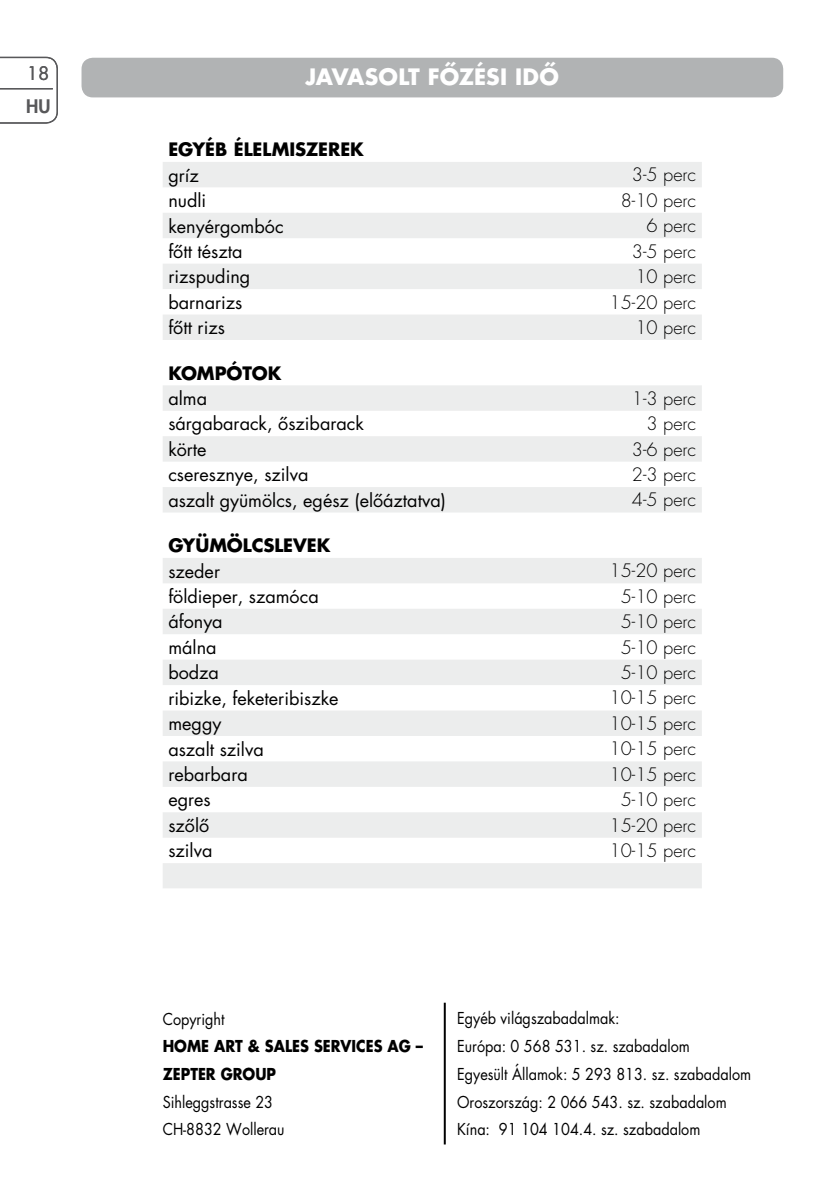
<style>
.page{position:relative;width:840px;height:1191px;background:#fff}
.page>*{position:absolute;margin:0;border:0;box-sizing:border-box;transform-origin:0 0}
.t1{font:22px "Futura H Bold";color:#fff}
.t2{font:18.2px "Futura H Heavy";color:#58585a}
.t3{font:18.2px "Futura H Book";color:#58585a}
.t4{font:18px "Futura H Book";color:#000}
.t5{font:18px "Futura H Light";color:#000}
.t6{font:18px "Futura H Bold";color:#000}
.t7{font:16px/27.6px "Futura H Book";color:#000;scale:.9 1}
.t8{font:16px/27.6px "Futura H Bold";color:#000;scale:.9 1}
</style>
<div class="page">
<svg style="left:0;top:57px;width:58px;height:67px"></svg>
<hr style="left:0;top:88px;width:53px;height:1px;background:#58585a">
<div style="left:81px;top:58px;width:701px;height:39px;background:#b1b3b4;border-radius:11px"></div>
<svg style="left:163px;top:162px;width:538px;height:726px"></svg>
<hr style="left:443px;top:1002px;width:2px;height:142px;background:#000">
<p class="t3" style="left:27px;top:60px;width:24px">18</p>
<p class="t1" style="left:305px;top:62px;width:255px">JAVASOLT FÔZÉSI IDÔ</p>
<p class="t2" style="left:26px;top:94px;width:26px">HU</p>
<p class="t6" style="left:168px;top:137px;width:197px">EGYÉB ÉLELMISZEREK</p>
<p class="t4" style="left:168px;top:163px;width:32px">gríz</p>
<p class="t5" style="left:631px;top:163px;width:66px">3-5 perc</p>
<p class="t4" style="left:168px;top:188px;width:39px">nudli</p>
<p class="t5" style="left:620px;top:189px;width:77px">8-10 perc</p>
<p class="t4" style="left:168px;top:213px;width:117px">kenyérgombóc</p>
<p class="t5" style="left:646px;top:214px;width:51px">6 perc</p>
<p class="t4" style="left:168px;top:239px;width:76px">fôtt tészta</p>
<p class="t5" style="left:631px;top:239px;width:66px">3-5 perc</p>
<p class="t4" style="left:168px;top:264px;width:83px">rizspuding</p>
<p class="t5" style="left:635px;top:265px;width:62px">10 perc</p>
<p class="t4" style="left:168px;top:290px;width:75px">barnarizs</p>
<p class="t5" style="left:609px;top:290px;width:88px">15-20 perc</p>
<p class="t4" style="left:168px;top:315px;width:58px">fôtt rizs</p>
<p class="t5" style="left:635px;top:316px;width:62px">10 perc</p>
<p class="t6" style="left:168px;top:360px;width:114px">KOMPÓTOK</p>
<p class="t4" style="left:168px;top:386px;width:40px">alma</p>
<p class="t5" style="left:631px;top:386px;width:66px">1-3 perc</p>
<p class="t4" style="left:168px;top:411px;width:197px">sárgabarack, ôszibarack</p>
<p class="t5" style="left:646px;top:412px;width:51px">3 perc</p>
<p class="t4" style="left:168px;top:437px;width:40px">körte</p>
<p class="t5" style="left:631px;top:437px;width:66px">3-6 perc</p>
<p class="t4" style="left:168px;top:462px;width:141px">cseresznye, szilva</p>
<p class="t5" style="left:631px;top:463px;width:66px">2-3 perc</p>
<p class="t4" style="left:168px;top:488px;width:279px">aszalt gyümölcs, egész (elôáztatva)</p>
<p class="t5" style="left:631px;top:488px;width:66px">4-5 perc</p>
<p class="t6" style="left:168px;top:533px;width:163px">GYÜMÖLCSLEVEK</p>
<p class="t4" style="left:168px;top:558px;width:53px">szeder</p>
<p class="t5" style="left:609px;top:559px;width:88px">15-20 perc</p>
<p class="t4" style="left:168px;top:584px;width:152px">földieper, szamóca</p>
<p class="t5" style="left:620px;top:584px;width:77px">5-10 perc</p>
<p class="t4" style="left:168px;top:609px;width:56px">áfonya</p>
<p class="t5" style="left:620px;top:610px;width:77px">5-10 perc</p>
<p class="t4" style="left:168px;top:635px;width:50px">málna</p>
<p class="t5" style="left:620px;top:635px;width:77px">5-10 perc</p>
<p class="t4" style="left:168px;top:660px;width:52px">bodza</p>
<p class="t5" style="left:620px;top:661px;width:77px">5-10 perc</p>
<p class="t4" style="left:168px;top:685px;width:171px">ribizke, feketeribiszke</p>
<p class="t5" style="left:609px;top:686px;width:88px">10-15 perc</p>
<p class="t4" style="left:168px;top:711px;width:55px">meggy</p>
<p class="t5" style="left:609px;top:711px;width:88px">10-15 perc</p>
<p class="t4" style="left:168px;top:736px;width:97px">aszalt szilva</p>
<p class="t5" style="left:609px;top:737px;width:88px">10-15 perc</p>
<p class="t4" style="left:168px;top:762px;width:81px">rebarbara</p>
<p class="t5" style="left:609px;top:762px;width:88px">10-15 perc</p>
<p class="t4" style="left:168px;top:787px;width:44px">egres</p>
<p class="t5" style="left:620px;top:788px;width:77px">5-10 perc</p>
<p class="t4" style="left:168px;top:812px;width:42px">szôlô</p>
<p class="t5" style="left:609px;top:813px;width:88px">15-20 perc</p>
<p class="t4" style="left:168px;top:838px;width:46px">szilva</p>
<p class="t5" style="left:609px;top:839px;width:88px">10-15 perc</p>
<p class="t7" style="left:163px;top:1004px;width:70px">Copyright</p>
<p class="t8" style="left:163px;top:1032px;width:290px">HOME ART &amp; SALES SERVICES AG –<br>ZEPTER GROUP</p>
<p class="t7" style="left:163px;top:1087px;width:137px">Sihleggstrasse 23<br>CH-8832 Wollerau</p>
<p class="t7" style="left:457px;top:1004px;width:328px">Egyéb világszabadalmak:<br>Európa: 0 568 531. sz. szabadalom<br>Egyesült Államok: 5 293 813. sz. szabadalom Oroszország: 2 066 543. sz. szabadalom Kína: 91 104 104.4. sz. szabadalom</p>
</div>
